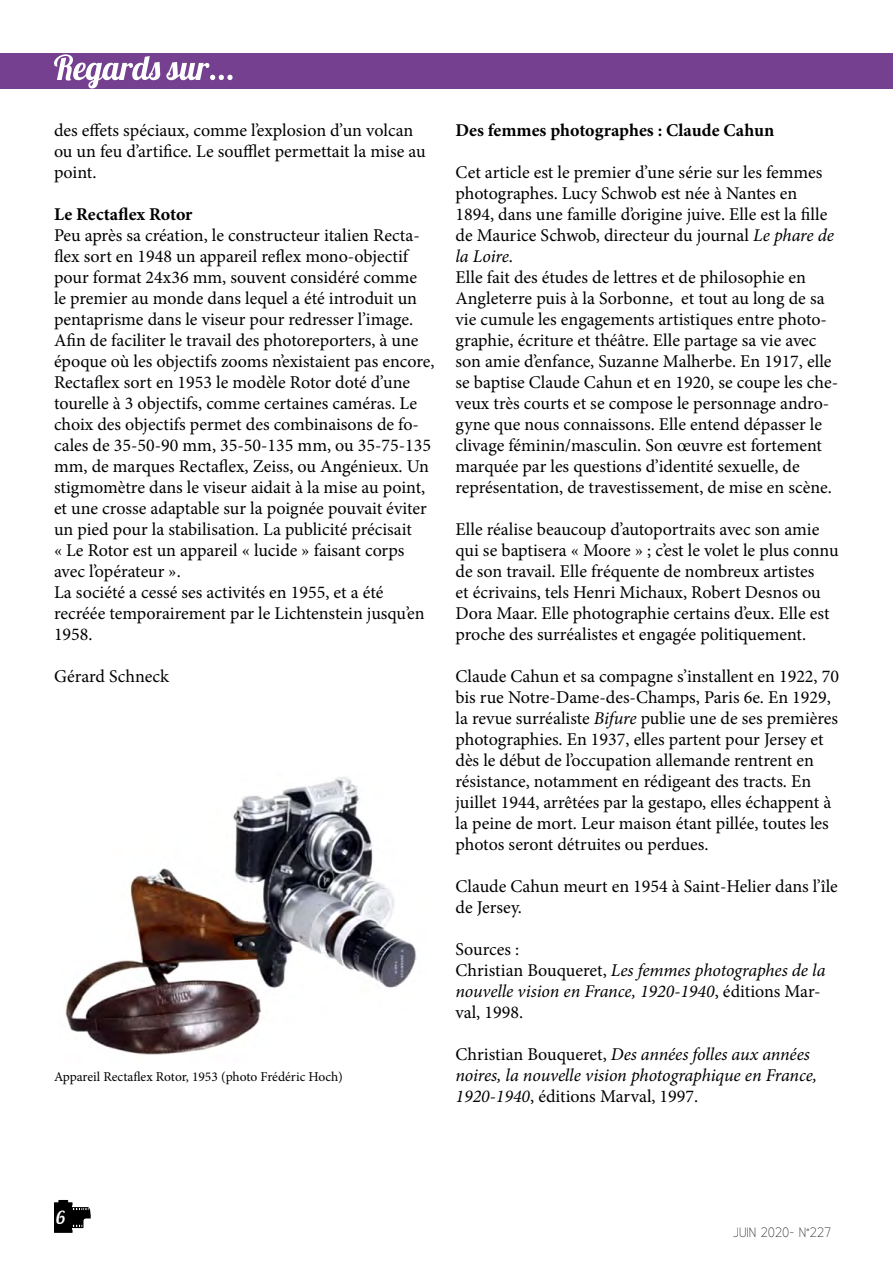
<style>
.page{position:relative;width:893px;height:1263px;background:#fff}
.page>*{position:absolute;margin:0;border:0;box-sizing:border-box;transform-origin:0 0}
.t1{font:18px/21px "Minion Pro";color:#000}
.t2{font:italic 18px/21px "Minion Pro";letter-spacing:-.01em;color:#000}
.t3{font:700 18px "Minion Pro";color:#000}
.t4{font:18px "Lobster 1.4";color:#fff}
.t5{font:13.5px "Minion Pro";color:#000}
.t6{font:300 13.5px "Existence";color:#000}
.s1{font-style:italic}
.s2{font-style:normal}
</style>
<div class="page">
<svg style="left:58px;top:1200px;width:33px;height:28px"></svg>
<div style="left:54px;top:1205px;width:18px;height:25px;background:#000"></div>
<hr style="left:54px;top:1202px;width:19px;height:3px;background:#000">
<svg style="left:54px;top:1229px;width:19px;height:4px"></svg>
<div style="left:0;top:53px;width:893px;height:35px;background:#75408f"></div>
<svg style="left:54px;top:54px;width:179px;height:35px"></svg>
<img style="left:65px;top:777px;width:352px;height:278px">
<p class="t1" style="left:54px;top:119px;width:373px">des effets spéciaux, comme l’explosion d’un volcan ou un feu d’artifice. Le soufflet permettait la mise au point.</p>
<p class="t3" style="left:54px;top:201px;width:140px">Le Rectaflex Rotor</p>
<p class="t1" style="left:54px;top:224px;width:382px">Peu après sa création, le constructeur italien Recta&shy;flex sort en 1948 un appareil reflex mono-objectif pour format 24x36 mm, souvent considéré comme<br>le premier au monde dans lequel a été introduit un pentaprisme dans le viseur pour redresser l’image.<br>Afin de faciliter le travail des photoreporters, à une époque où les objectifs zooms n’existaient pas encore, Rectaflex sort en 1953 le modèle Rotor doté d’une tourelle à 3 objectifs, comme certaines caméras. Le choix des objectifs permet des combinaisons de fo&shy;cales de 35-50-90 mm, 35-50-135 mm, ou 35-75-135 mm, de marques Rectaflex, Zeiss, ou Angénieux. Un stigmomètre dans le viseur aidait à la mise au point, et une crosse adaptable sur la poignée pouvait éviter un pied pour la stabilisation. La publicité précisait<br>« Le Rotor est un appareil « lucide » faisant corps avec l’opérateur ».<br>La société a cessé ses activités en 1955, et a été recréée temporairement par le Lichtenstein jusqu’en 1958.</p>
<p class="t1" style="left:54px;top:665px;width:116px">Gérard Schneck</p>
<p class="t5" style="left:54px;top:1068px;width:290px">Appareil Rectaflex Rotor, 1953 (photo Frédéric Hoch)</p>
<p class="t3" style="left:455px;top:117px;width:320px">Des femmes photographes : Claude Cahun</p>
<p class="t1" style="left:455px;top:161px;width:384px">Cet article est le premier d’une série sur les femmes photographes. Lucy Schwob est née à Nantes en 1894, dans une famille d’origine juive. Elle est la fille de Maurice Schwob, directeur du journal <span class="s1">Le phare de la Loire</span>.<br>Elle fait des études de lettres et de philosophie en Angleterre puis à la Sorbonne, et tout au long de sa vie cumule les engagements artistiques entre photo&shy;graphie, écriture et théâtre. Elle partage sa vie avec son amie d’enfance, Suzanne Malherbe. En 1917, elle se baptise Claude Cahun et en 1920, se coupe les che&shy;veux très courts et se compose le personnage andro&shy;gyne que nous connaissons. Elle entend dépasser le clivage féminin/masculin. Son œuvre est fortement marquée par les questions d’identité sexuelle, de représentation, de travestissement, de mise en scène.</p>
<p class="t1" style="left:455px;top:519px;width:385px">Elle réalise beaucoup d’autoportraits avec son amie qui se baptisera « Moore » ; c’est le volet le plus connu de son travail. Elle fréquente de nombreux artistes<br>et écrivains, tels Henri Michaux, Robert Desnos ou Dora Maar. Elle photographie certains d’eux. Elle est proche des surréalistes et engagée politiquement.</p>
<p class="t1" style="left:455px;top:666px;width:385px">Claude Cahun et sa compagne s’installent en 1922, 70 bis rue Notre-Dame-des-Champs, Paris 6e. En 1929, la revue surréaliste <span class="s1">Bifure</span> publie une de ses premières photographies. En 1937, elles partent pour Jersey et dès le début de l’occupation allemande rentrent en résistance, notamment en rédigeant des tracts. En juillet 1944, arrêtées par la gestapo, elles échappent à la peine de mort. Leur maison étant pillée, toutes les photos seront détruites ou perdues.</p>
<p class="t1" style="left:455px;top:876px;width:384px">Claude Cahun meurt en 1954 à Saint-Helier dans l’île de Jersey.</p>
<p class="t2" style="left:455px;top:939px;width:372px"><span class="s2">Sources :<br>Christian Bouqueret,</span> Les femmes photographes de la nouvelle vision en France, 1920-1940<span class="s2">, éditions Mar&shy;val, 1998.</span></p>
<p class="t2" style="left:455px;top:1044px;width:363px"><span class="s2">Christian Bouqueret,</span> Des années folles aux années noires, la nouvelle vision photographique en France,<br>1920-1940<span class="s2">, éditions Marval, 1997.</span></p>
<p class="t4" style="left:56px;top:1206px;width:10px">6</p>
<p class="t6" style="left:733px;top:1224px;width:100px">JUIN 2020- N°227</p>
</div>
